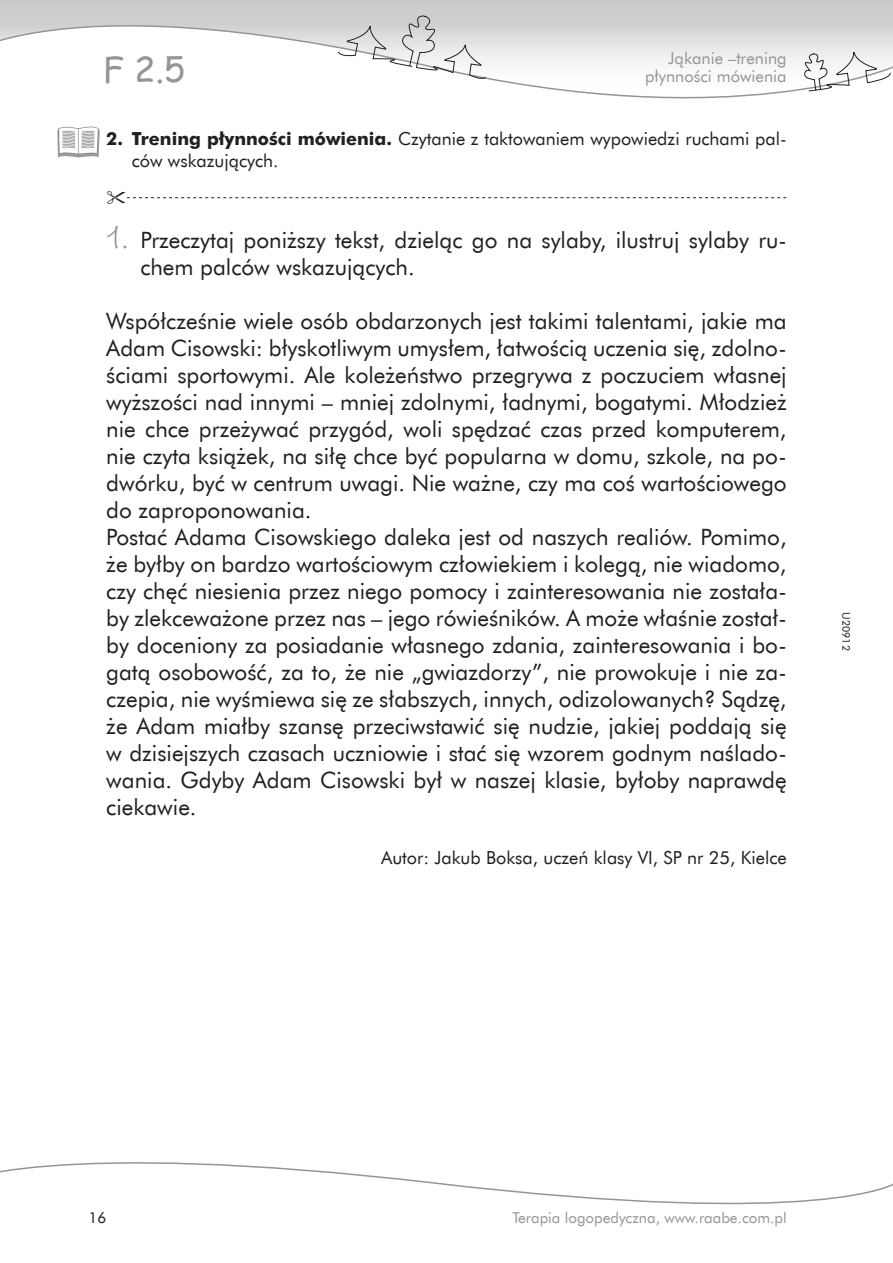
<style>
.page{position:relative;width:893px;height:1263px;background:#fff}
.page>*{position:absolute;margin:0;border:0;box-sizing:border-box;transform-origin:0 0}
.t1{font:34.5px "Comic Sans MS";color:#939598}
.t2{font:22.5px/27px "Futura EU Normal";color:#231f20}
.t3{font:18px/21.6px "Futura EU Normal";color:#231f20}
.t4{font:16.5px "Futura EU Normal";color:#939598}
.t5{font:15px "Futura EU Normal";color:#939598}
.t6{font:15px "Futura EU Normal";color:#231f20}
.t7{font:10.5px "Futura EU Normal";color:#231f20}
.s1{font-family:"Futura EU Bold"}
.s2{font-family:"Wiesbaden Swing Com";font-size:31.5px;color:#939598}
</style>
<div class="page">
<img style="left:57px;top:126px;width:43px;height:32px">
<svg style="left:0;top:0;width:802px;height:99px"></svg>
<svg style="left:802px;top:0;width:91px;height:92px"></svg>
<svg style="left:338px;top:14px;width:148px;height:67px"></svg>
<svg style="left:0;top:1162px;width:893px;height:42px"></svg>
<svg style="left:127px;top:197px;width:659px;height:2px"></svg>
<h1 class="t1" style="left:103px;top:44px;width:83px">F 2.5</h1>
<p class="t4" style="left:668px;top:48px;width:120px">Jąkanie –trening</p>
<p class="t4" style="left:645px;top:66px;width:143px">płynności mówienia</p>
<p class="t3" style="left:132px;top:129px;width:656px;text-indent:-26px"><span class="s1">2. Trening płynności mówienia.</span> Czytanie z taktowaniem wypowiedzi ruchami pal&shy;ców wskazujących.</p>
<p class="t2" style="left:140px;top:227px;width:648px;text-indent:-34px"><span class="s2">1.</span> Przeczytaj poniższy tekst, dzieląc go na sylaby, ilustruj sylaby ru&shy;chem palców wskazujących.</p>
<p class="t2" style="left:106px;top:308px;width:682px">Współcześnie wiele osób obdarzonych jest takimi talentami, jakie ma Adam Cisowski: błyskotliwym umysłem, łatwością uczenia się, zdolno&shy;ściami sportowymi. Ale koleżeństwo przegrywa z poczuciem własnej wyższości nad innymi – mniej zdolnymi, ładnymi, bogatymi. Młodzież nie chce przeżywać przygód, woli spędzać czas przed komputerem, nie czyta książek, na siłę chce być popularna w domu, szkole, na po&shy;dwórku, być w centrum uwagi. Nie ważne, czy ma coś wartościowego do zaproponowania.<br>Postać Adama Cisowskiego daleka jest od naszych realiów. Pomimo, że byłby on bardzo wartościowym człowiekiem i kolegą, nie wiadomo, czy chęć niesienia przez niego pomocy i zainteresowania nie została&shy;by zlekceważone przez nas – jego rówieśników. A może właśnie został&shy;by doceniony za posiadanie własnego zdania, zainteresowania i bo&shy;gatą osobowość, za to, że nie „gwiazdorzy”, nie prowokuje i nie za&shy;czepia, nie wyśmiewa się ze słabszych, innych, odizolowanych? Sądzę, że Adam miałby szansę przeciwstawić się nudzie, jakiej poddają się w dzisiejszych czasach uczniowie i stać się wzorem godnym naślado&shy;wania. Gdyby Adam Cisowski był w naszej klasie, byłoby naprawdę ciekawie.</p>
<p class="t3" style="left:381px;top:847px;width:407px">Autor: Jakub Boksa, uczeń klasy VI, SP nr 25, Kielce</p>
<p class="t7" style="left:853px;top:612px;width:40px;rotate:90deg">U20912</p>
<p class="t6" style="left:89px;top:1209px;width:19px">16</p>
<p class="t5" style="left:512px;top:1209px;width:276px">Terapia logopedyczna, www.raabe.com.pl</p>
</div>
